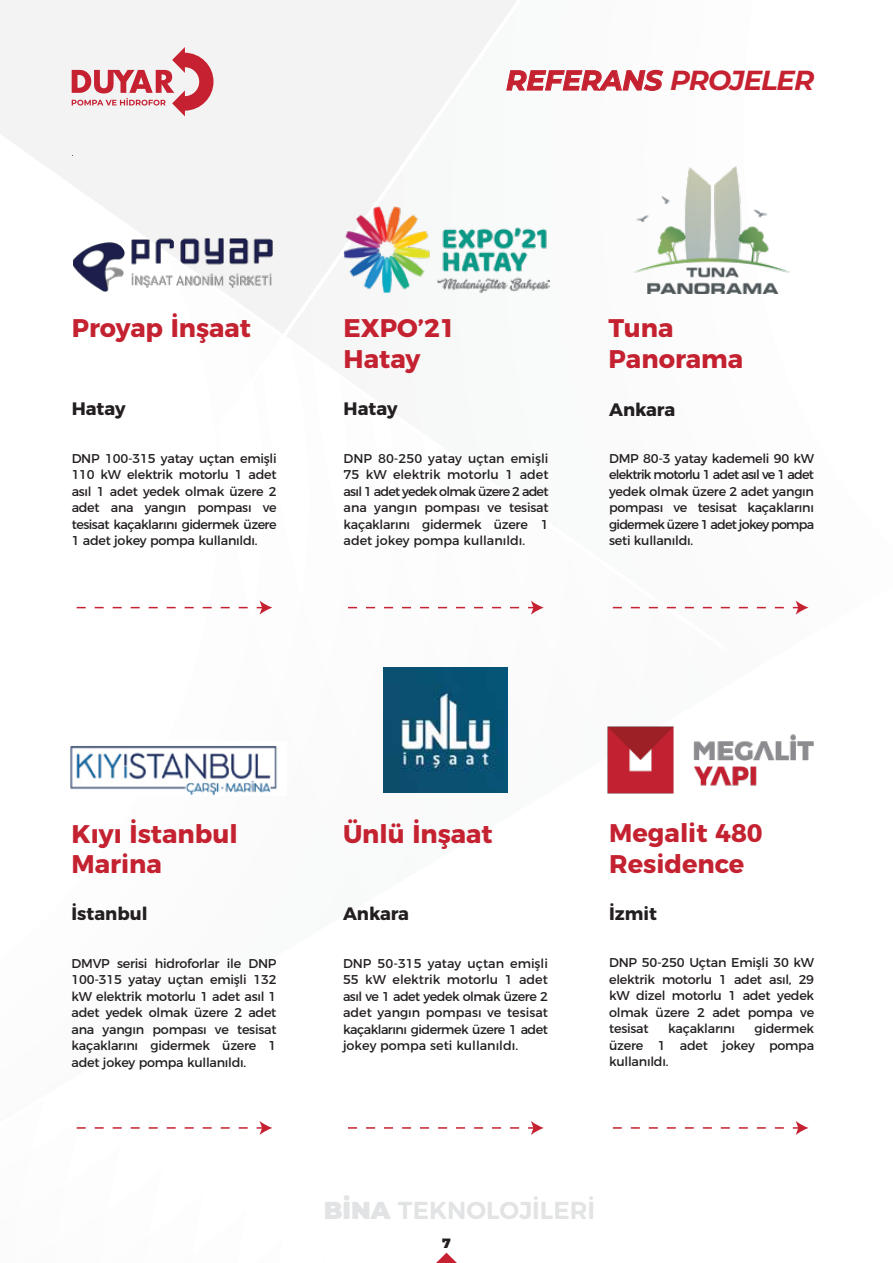
<style>
.page{position:relative;width:893px;height:1263px;background:#fff}
.page>*{position:absolute;margin:0;border:0;box-sizing:border-box;transform-origin:0 0}
.t1{font:italic 700 27.6px "Montserrat";letter-spacing:-.02em;color:#c52130}
.t2{font:700 25.5px/30.6px "Montserrat";color:#c42230}
.t3{font:600 24.45px "Montserrat";color:#e2e3e4}
.t4{font:700 18px "Montserrat";color:#231f20}
.t5{font:900 13.5px "Montserrat";color:#231f20}
.t6{font:12.75px/16.5px "Montserrat";letter-spacing:-.02em;color:#231f20;text-align:justify}
.s1{font-weight:900}
</style>
<div class="page">
<img style="left:0;top:0;width:809px;height:1253px">
<svg style="left:506px;top:69px;width:158px;height:22px"></svg>
<svg style="left:436px;top:1253px;width:21px;height:10px"></svg>
<img style="left:383px;top:668px;width:125px;height:124px">
<img style="left:343px;top:204px;width:206px;height:91px">
<svg style="left:77px;top:1121px;width:195px;height:14px"></svg>
<svg style="left:348px;top:1121px;width:196px;height:14px"></svg>
<svg style="left:613px;top:1121px;width:195px;height:14px"></svg>
<svg style="left:348px;top:600px;width:196px;height:15px"></svg>
<svg style="left:613px;top:600px;width:195px;height:15px"></svg>
<svg style="left:77px;top:600px;width:195px;height:15px"></svg>
<img style="left:72px;top:238px;width:205px;height:55px">
<img style="left:634px;top:166px;width:156px;height:128px">
<svg style="left:72px;top:47px;width:141px;height:69px"></svg>
<img style="left:608px;top:721px;width:206px;height:78px">
<img style="left:56px;top:741px;width:231px;height:54px">
<h1 class="t1" style="left:506px;top:60px;width:310px">REFERANS PROJELER</h1>
<h2 class="t2" style="left:72px;top:311px;width:181px">Proyap İnşaat</h2>
<h3 class="t4" style="left:72px;top:394px;width:56px">Hatay</h3>
<p class="t6" style="left:72px;top:449px;width:206px">DNP 100-315 yatay uçtan emişli 110 kW elektrik motorlu 1 adet asıl 1 adet yedek olmak üzere 2 adet ana yangın pompası ve tesisat kaçaklarını gidermek üzere 1 adet jokey pompa kullanıldı.</p>
<h2 class="t2" style="left:344px;top:311px;width:114px">EXPO’21<br>Hatay</h2>
<h3 class="t4" style="left:344px;top:394px;width:56px">Hatay</h3>
<p class="t6" style="left:344px;top:449px;width:206px">DNP 80-250 yatay uçtan emişli 75 kW elektrik motorlu 1 adet asıl 1 adet yedek olmak üzere 2 adet ana yangın pompası ve tesisat kaçaklarını gidermek üzere 1 adet jokey pompa kullanıldı.</p>
<h2 class="t2" style="left:608px;top:311px;width:136px">Tuna<br>Panorama</h2>
<h3 class="t4" style="left:609px;top:394px;width:68px">Ankara</h3>
<p class="t6" style="left:609px;top:449px;width:207px">DMP 80-3 yatay kademeli 90 kW elektrik motorlu 1 adet asıl ve 1 adet yedek olmak üzere 2 adet yangın pompası ve tesisat kaçaklarını gidermek üzere 1 adet jokey pompa seti kullanıldı.</p>
<h2 class="t2" style="left:72px;top:816px;width:168px">Kıyı İstanbul<br>Marina</h2>
<h3 class="t4" style="left:72px;top:899px;width:77px">İstanbul</h3>
<p class="t6" style="left:72px;top:954px;width:206px">DMVP serisi hidroforlar ile DNP 100-315 yatay uçtan emişli 132 kW elektrik motorlu 1 adet asıl 1 adet yedek olmak üzere 2 adet ana yangın pompası ve tesisat kaçaklarını gidermek üzere 1 adet jokey pompa kullanıldı.</p>
<h2 class="t2" style="left:343px;top:816px;width:151px">Ünlü İnşaat</h2>
<h3 class="t4" style="left:343px;top:899px;width:68px">Ankara</h3>
<p class="t6" style="left:343px;top:954px;width:206px">DNP 50-315 yatay uçtan emişli 55 kW elektrik motorlu 1 adet asıl ve 1 adet yedek olmak üzere 2 adet yangın pompası ve tesisat kaçaklarını gidermek üzere 1 adet jokey pompa seti kullanıldı.</p>
<h2 class="t2" style="left:609px;top:816px;width:155px">Megalit 480<br>Residence</h2>
<h3 class="t4" style="left:609px;top:899px;width:49px">İzmit</h3>
<p class="t6" style="left:609px;top:953px;width:206px">DNP 50-250 Uçtan Emişli 30 kW elektrik motorlu 1 adet asıl, 29 kW dizel motorlu 1 adet yedek olmak üzere 2 adet pompa ve tesisat</p>
<p class="t6" style="left:609px;top:1019px;width:206px;text-indent:145px">gidermek üzere 1 adet jokey pompa kullanıldı.</p>
<p class="t6" style="left:668px;top:1019px;width:68px">kaçaklarını</p>
<h3 class="t3" style="left:324px;top:1190px;width:273px"><span class="s1">BİNA</span> TEKNOLOJİLERİ</h3>
<p class="t5" style="left:442px;top:1233px;width:10px">7</p>
</div>
